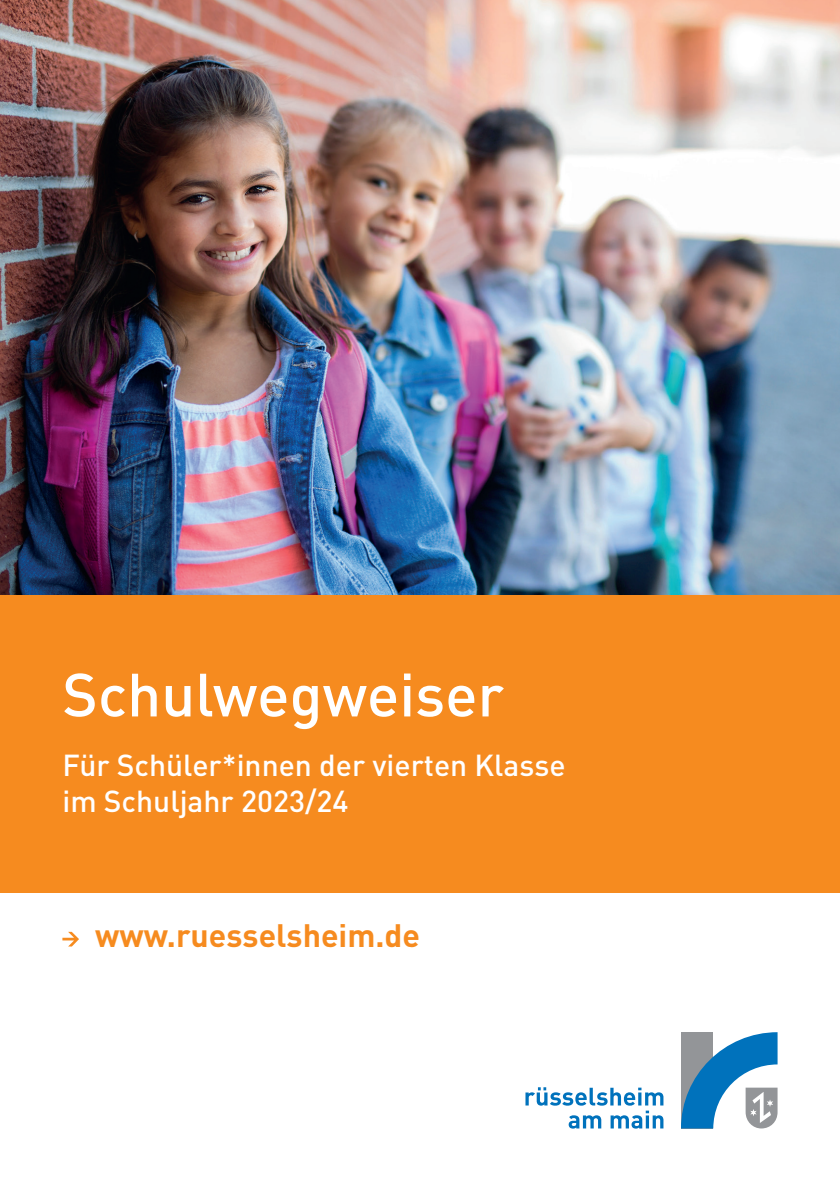
<style>
.page{position:relative;width:840px;height:1191px;background:#fff}
.page>*{position:absolute;margin:0;border:0;box-sizing:border-box;transform-origin:0 0}
.t1{font:500 60px "DINOT";color:#fff}
.t2{font:700 32px "DINOT";color:#f68b1f}
.t3{font:500 30px/36px "DINOT";color:#fff}
</style>
<div class="page">
<img style="left:0;top:0;width:839px;height:595px">
<div style="left:0;top:595px;width:839px;height:298px;background:#f68b1f"></div>
<svg style="left:525px;top:1087px;width:138px;height:41px"></svg>
<svg style="left:681px;top:1032px;width:96px;height:96px"></svg>
<svg style="left:62px;top:931px;width:17px;height:15px"></svg>
<h1 class="t1" style="left:62px;top:648px;width:443px">Schulwegweiser</h1>
<p class="t3" style="left:62px;top:745px;width:504px">Für Schüler*innen der vierten Klasse im Schuljahr 2023/24</p>
<p class="t2" style="left:95px;top:910px;width:326px">www.ruesselsheim.de</p>
</div>
